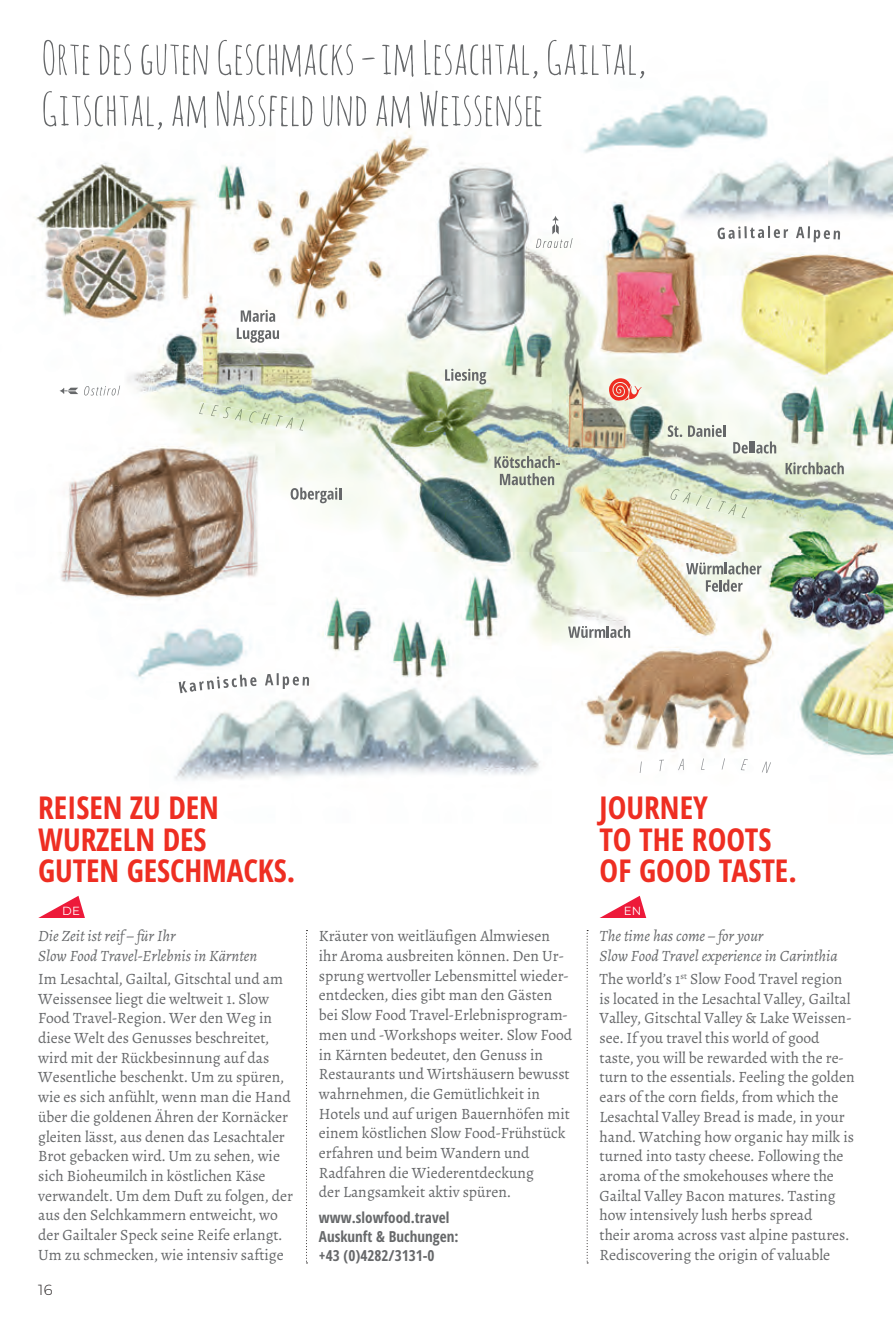
<style>
.page{position:relative;width:893px;height:1321px;background:#fff}
.page>*{position:absolute;margin:0;border:0;box-sizing:border-box;transform-origin:0 0}
.t1{font:700 condensed 31.5px/31.5px "Open Sans";letter-spacing:-.005em;color:#ee2e22}
.t2{font:15.75px/19.8px "Alegreya";letter-spacing:-.005em;color:#66686a}
.t3{font:italic 15.75px/19.8px "Alegreya";color:#66686a}
.t4{font:700 condensed 15.3px/19.1px "Open Sans";color:#66686a}
.t5{font:300 14.62px "Montserrat";color:#231f20}
.t6{font:11.7px "Montserrat";color:#fff}
</style>
<div class="page">
<img style="left:35px;top:39px;width:858px;height:741px">
<svg style="left:786px;top:462px;width:58px;height:12px"></svg>
<svg style="left:639px;top:761px;width:4px;height:12px"></svg>
<svg style="left:659px;top:759px;width:6px;height:12px"></svg>
<svg style="left:678px;top:758px;width:6px;height:12px"></svg>
<svg style="left:701px;top:758px;width:4px;height:11px"></svg>
<svg style="left:722px;top:758px;width:3px;height:11px"></svg>
<svg style="left:741px;top:758px;width:7px;height:12px"></svg>
<svg style="left:762px;top:761px;width:9px;height:12px"></svg>
<svg style="left:241px;top:310px;width:34px;height:12px"></svg>
<svg style="left:237px;top:328px;width:42px;height:15px"></svg>
<svg style="left:494px;top:456px;width:66px;height:29px;background:#bac2af"></svg>
<svg style="left:733px;top:441px;width:43px;height:12px"></svg>
<svg style="left:668px;top:425px;width:14px;height:12px"></svg>
<svg style="left:688px;top:425px;width:37px;height:12px"></svg>
<svg style="left:445px;top:369px;width:41px;height:15px"></svg>
<svg style="left:291px;top:487px;width:50px;height:16px"></svg>
<img style="left:670px;top:488px;width:78px;height:30px">
<img style="left:670px;top:489px;width:77px;height:29px">
<img style="left:199px;top:402px;width:106px;height:29px">
<img style="left:199px;top:403px;width:105px;height:27px">
<svg style="left:717px;top:226px;width:71px;height:13px"></svg>
<svg style="left:796px;top:226px;width:44px;height:16px"></svg>
<svg style="left:536px;top:216px;width:37px;height:32px"></svg>
<svg style="left:84px;top:385px;width:36px;height:10px"></svg>
<svg style="left:60px;top:387px;width:18px;height:7px"></svg>
<svg style="left:568px;top:625px;width:62px;height:13px"></svg>
<svg style="left:179px;top:674px;width:77px;height:19px"></svg>
<svg style="left:265px;top:673px;width:44px;height:16px"></svg>
<svg style="left:686px;top:562px;width:75px;height:29px"></svg>
<svg style="left:362px;top:58px;width:13px;height:2px"></svg>
<svg style="left:43px;top:40px;width:46px;height:35px"></svg>
<svg style="left:100px;top:44px;width:31px;height:31px"></svg>
<svg style="left:141px;top:44px;width:67px;height:31px"></svg>
<svg style="left:218px;top:40px;width:135px;height:37px"></svg>
<svg style="left:382px;top:45px;width:31px;height:32px"></svg>
<svg style="left:424px;top:40px;width:113px;height:38px"></svg>
<svg style="left:548px;top:40px;width:96px;height:38px"></svg>
<svg style="left:43px;top:91px;width:119px;height:39px"></svg>
<svg style="left:172px;top:95px;width:34px;height:33px"></svg>
<svg style="left:217px;top:91px;width:95px;height:35px"></svg>
<svg style="left:323px;top:95px;width:43px;height:32px"></svg>
<svg style="left:376px;top:95px;width:34px;height:33px"></svg>
<svg style="left:420px;top:91px;width:122px;height:35px"></svg>
<svg style="left:609px;top:378px;width:33px;height:23px"></svg>
<svg style="left:306px;top:930px;width:1px;height:333px"></svg>
<svg style="left:587px;top:930px;width:1px;height:333px"></svg>
<svg style="left:40px;top:895px;width:45px;height:22px"></svg>
<svg style="left:601px;top:895px;width:45px;height:22px"></svg>
<h1 class="t1" style="left:38px;top:795px;width:258px">REISEN ZU DEN<br>WURZELN DES<br>GUTEN GESCHMACKS.</h1>
<h1 class="t1" style="left:600px;top:795px;width:199px">JOURNEY<br>TO THE ROOTS<br>OF GOOD TASTE.</h1>
<p class="t6" style="left:62px;top:906px;width:19px">DE</p>
<p class="t6" style="left:624px;top:906px;width:19px">EN</p>
<p class="t2" style="left:319px;top:927px;width:255px">Kräuter von weitläufigen Almwiesen ihr Aroma ausbreiten können. Den Ur&shy;sprung wertvoller Lebensmittel wieder&shy;entdecken, dies gibt man den Gästen bei Slow Food Travel-Erlebnisprogram&shy;men und -Workshops weiter. Slow Food in Kärnten bedeutet, den Genuss in Restaurants und Wirtshäusern bewusst wahrnehmen, die Gemütlichkeit in Hotels und auf urigen Bauernhöfen mit einem köstlichen Slow Food-Frühstück erfahren und beim Wandern und Radfahren die Wiederentdeckung<br>der Langsamkeit aktiv spüren.</p>
<p class="t4" style="left:319px;top:1209px;width:141px">www.slowfood.travel<br>Auskunft &amp; Buchungen: +43 (0)4282/3131-0</p>
<p class="t3" style="left:38px;top:925px;width:221px">Die Zeit ist reif – für Ihr<br>Slow Food Travel-Erlebnis in Kärnten</p>
<p class="t2" style="left:38px;top:969px;width:256px">Im Lesachtal, Gailtal, Gitschtal und am Weissensee liegt die weltweit 1. Slow Food Travel-Region. Wer den Weg in diese Welt des Genusses beschreitet, wird mit der Rückbesinnung auf das Wesentliche beschenkt. Um zu spüren, wie es sich anfühlt, wenn man die Hand über die goldenen Ähren der Kornäcker gleiten lässt, aus denen das Lesachtaler Brot gebacken wird. Um zu sehen, wie sich Bioheumilch in köstlichen Käse verwandelt. Um dem Duft zu folgen, der aus den Selchkammern entweicht, wo der Gailtaler Speck seine Reife erlangt.<br>Um zu schmecken, wie intensiv saftige</p>
<p class="t3" style="left:600px;top:925px;width:240px">The time has come – for your<br>Slow Food Travel experience in Carinthia</p>
<p class="t2" style="left:600px;top:969px;width:257px">The world’s 1<sup>st</sup> Slow Food Travel region is located in the Lesachtal Valley, Gailtal Valley, Gitschtal Valley &amp; Lake Weissen&shy;see. If you travel this world of good taste, you will be rewarded with the re&shy;turn to the essentials. Feeling the golden ears of the corn fields, from which the Lesachtal Valley Bread is made, in your hand. Watching how organic hay milk is turned into tasty cheese. Following the aroma of the smokehouses where the Gailtal Valley Bacon matures. Tasting how intensively lush herbs spread<br>their aroma across vast alpine pastures.<br>Rediscovering the origin of valuable</p>
<p class="t5" style="left:38px;top:1283px;width:16px">16</p>
</div>
